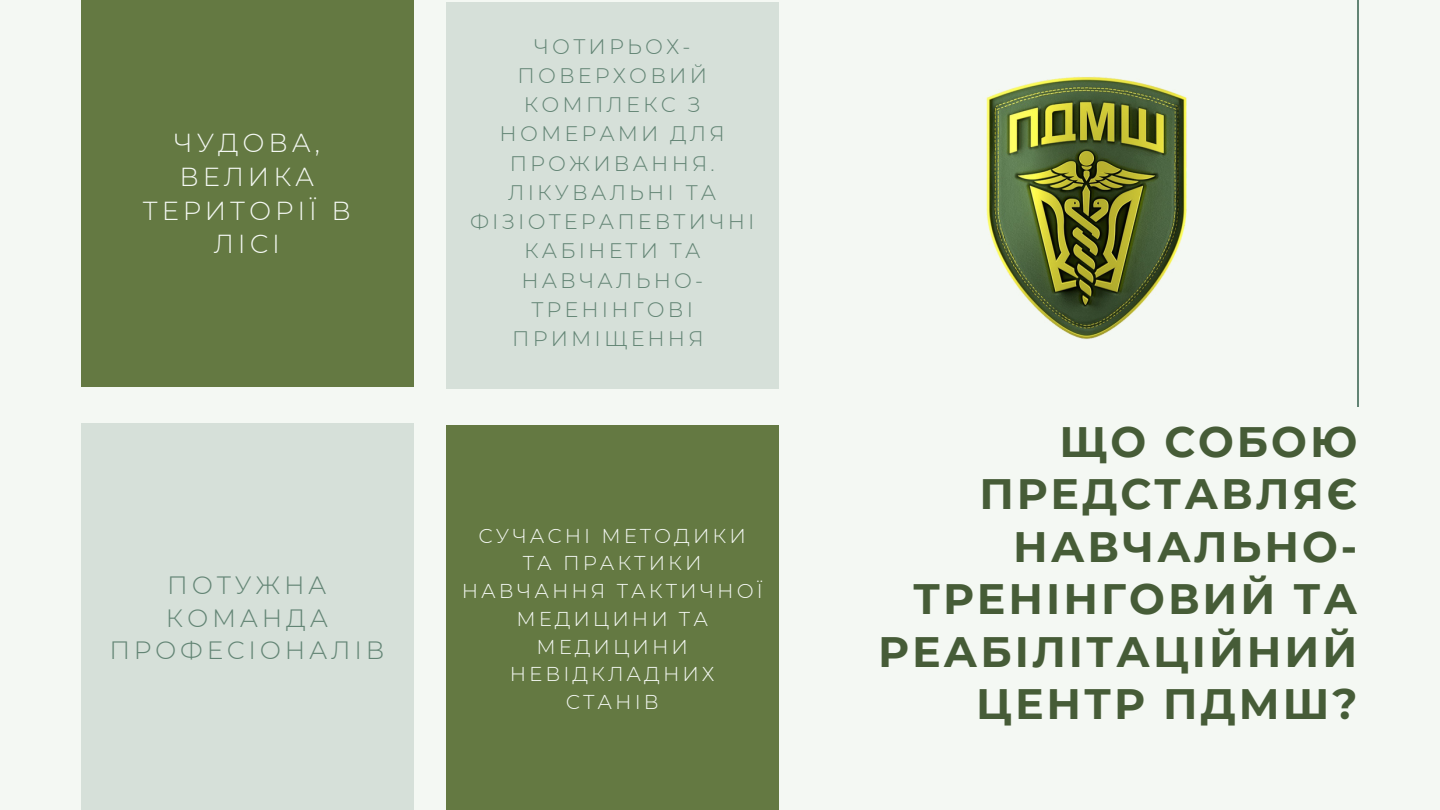
<style>
.page{position:relative;width:1440px;height:810px;background:#f4f8f3}
.page>*{position:absolute;margin:0;border:0;box-sizing:border-box;transform-origin:0 0}
.t1{font:700 42.5px/52.5px "Montserrat";letter-spacing:.07em;color:#465c37;text-align:right}
.t2{font:300 26px/33.8px "Montserrat";letter-spacing:.15em;color:#f4f8f3;text-align:center}
.t3{font:300 25px/32.2px "Montserrat";letter-spacing:.15em;color:#628474;text-align:center}
.t4{font:300 21px/29.2px "Montserrat";letter-spacing:.15em;color:#628474;text-align:center}
.t5{font:300 20px/27.8px "Montserrat";letter-spacing:.15em;color:#f4f8f3;text-align:center}
</style>
<div class="page">
<hr style="left:1357px;top:0;width:2px;height:407px;background:#628474">
<div style="left:81px;top:0;width:332px;height:387px;background:#647942"></div>
<div style="left:81px;top:423px;width:332px;height:387px;background:#d6e0d9"></div>
<div style="left:446px;top:2px;width:333px;height:387px;background:#d6e0d9"></div>
<div style="left:446px;top:425px;width:333px;height:385px;background:#647942"></div>
<img style="left:986px;top:76px;width:201px;height:263px">
<p class="t2" style="left:143px;top:126px;width:209px">ЧУДОВА,<br>ВЕЛИКА<br>ТЕРИТОРІЇ В<br>ЛІСІ</p>
<p class="t3" style="left:109px;top:569px;width:277px">ПОТУЖНА<br>КОМАНДА<br>ПРОФЕСІОНАЛІВ</p>
<p class="t4" style="left:470px;top:31px;width:286px">ЧОТИРЬОХ-<br>ПОВЕРХОВИЙ<br>КОМПЛЕКС З<br>НОМЕРАМИ ДЛЯ<br>ПРОЖИВАННЯ.<br>ЛІКУВАЛЬНІ ТА<br>ФІЗІОТЕРАПЕВТИЧНІ<br>КАБІНЕТИ ТА<br>НАВЧАЛЬНО-<br>ТРЕНІНГОВІ<br>ПРИМІЩЕННЯ</p>
<p class="t5" style="left:462px;top:522px;width:302px">СУЧАСНІ МЕТОДИКИ<br>ТА ПРАКТИКИ<br>НАВЧАННЯ ТАКТИЧНОЇ<br>МЕДИЦИНИ ТА<br>МЕДИЦИНИ<br>НЕВІДКЛАДНИХ<br>СТАНІВ</p>
<h1 class="t1" style="left:878px;top:415px;width:481px">ЩО СОБОЮ<br>ПРЕДСТАВЛЯЄ<br>НАВЧАЛЬНО-<br>ТРЕНІНГОВИЙ ТА<br>РЕАБІЛІТАЦІЙНИЙ<br>ЦЕНТР ПДМШ?</h1>
</div>
